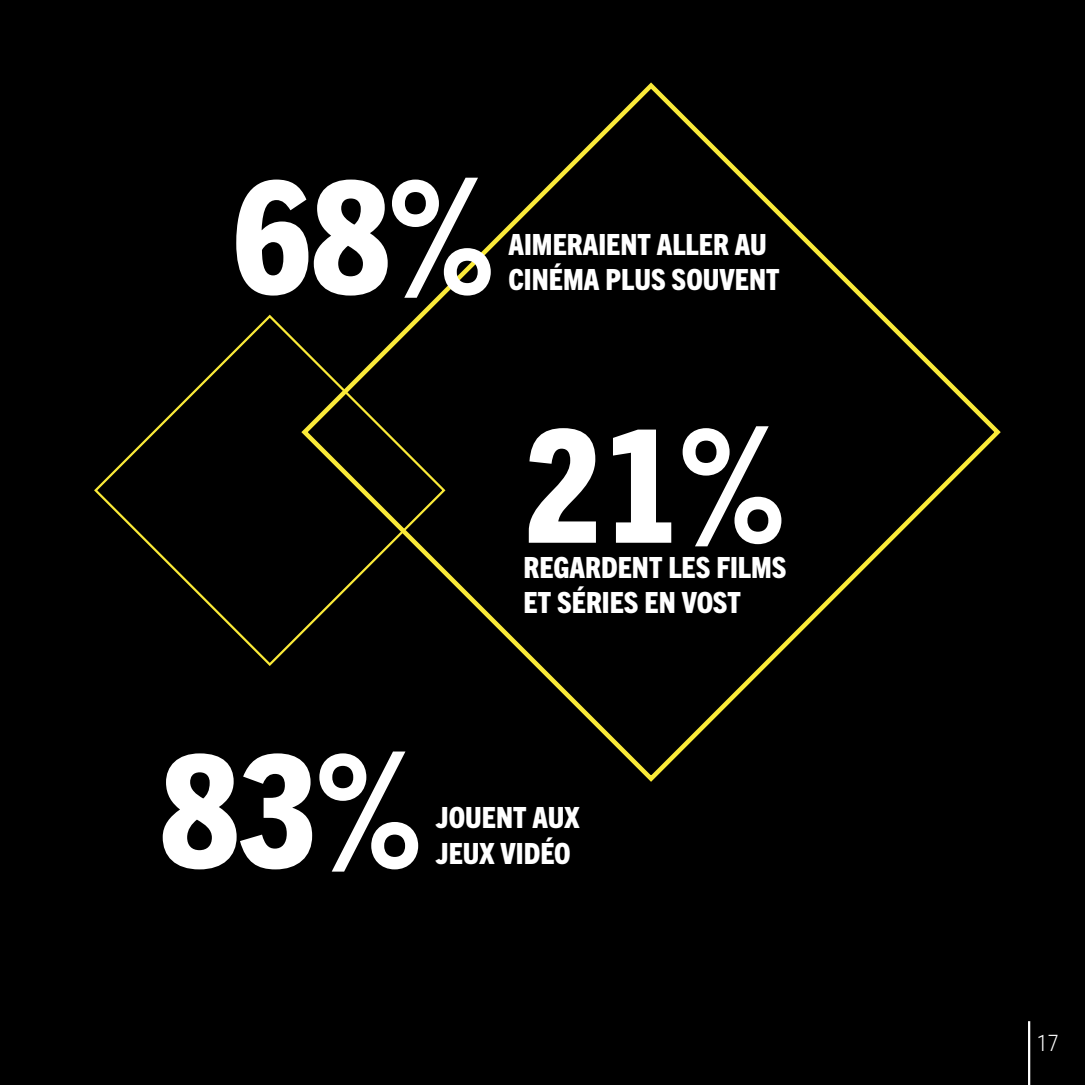
<style>
.page{position:relative;width:1085px;height:1085px;background:#fff}
.page>*{position:absolute;margin:0;border:0;box-sizing:border-box;transform-origin:0 0}
.t1{font:800 condensed 157.5px "Trade Gothic Next LT Pro";color:#fff}
.t2{font:800 condensed 29.25px/35.1px "Trade Gothic Next LT Pro";color:#fff}
.t3{font:300 22.5px "Roboto Condensed";color:#fff}
</style>
<div class="page">
<div style="left:0;top:0;width:1084px;height:1084px;background:#000"></div>
<svg style="left:420px;top:82px;width:581px;height:700px"></svg>
<svg style="left:94px;top:313px;width:353px;height:354px"></svg>
<hr style="left:1027px;top:1020px;width:3px;height:64px;background:#fff">
<h1 class="t1" style="left:233px;top:130px;width:261px">68%</h1>
<p class="t2" style="left:508px;top:225px;width:272px">AIMERAIENT ALLER AU<br>CINÉMA PLUS SOUVENT</p>
<h1 class="t1" style="left:523px;top:378px;width:261px">21%</h1>
<p class="t2" style="left:523px;top:547px;width:264px">REGARDENT LES FILMS<br>ET SÉRIES EN VOST</p>
<h1 class="t1" style="left:160px;top:703px;width:261px">83%</h1>
<p class="t2" style="left:436px;top:798px;width:145px">JOUENT AUX<br>JEUX VIDÉO</p>
<p class="t3" style="left:1036px;top:1026px;width:23px">17</p>
</div>
